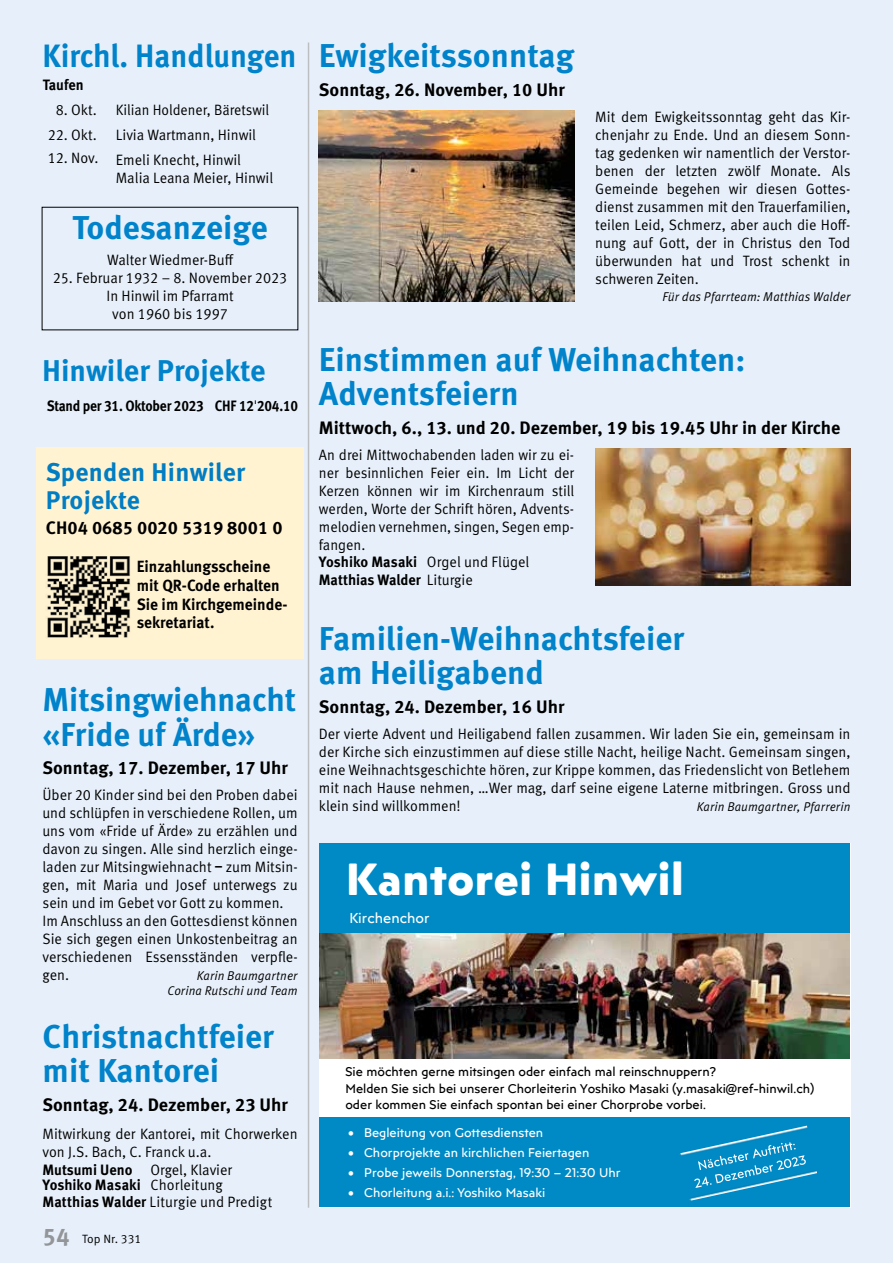
<style>
.page{position:relative;width:893px;height:1263px;background:#e7f0fa}
.page>*{position:absolute;margin:0;border:0;box-sizing:border-box;transform-origin:0 0}
.t1{font:700 44.7px "Posterama";color:#fff}
.t2{font:700 33px/34.5px "Meta OT";color:#0083ca}
.t3{font:700 32.25px "Meta OT";color:#0083ca;scale:.95 1}
.t4{font:700 30px "Meta OT";color:#0083ca}
.t5{font:700 25.5px/28.5px "Meta OT";letter-spacing:.01em;color:#007dc3}
.t6{font:700 18px "Meta OT";color:#000}
.t7{font:700 16.2px/18.9px "Meta OT";color:#000;scale:.95 1}
.t8{font:15px/18px "Meta OT";color:#000;scale:.95 1}
.t9{font:15px/17.9px "Meta OT";color:#000;scale:.94 1}
.t10{font:700 15px "Meta OT";letter-spacing:-.02em;color:#000;scale:.9 1}
.t11{font:15px "Meta OT";color:#000;scale:.92 1}
.t12{font:700 15px "Meta OT";letter-spacing:-.02em;color:#000;scale:.95 1}
.t13{font:14.25px "Posterama";color:#fff}
.t14{font:italic 12.75px/15px "Meta OT";letter-spacing:.005em;color:#000;text-align:right;scale:.95 1}
.t15{font:12.6px/16.6px "Posterama";color:#000}
.t16{font:12.6px "Posterama";color:#fff}
.t17{font:12px "Meta OT";color:#000}
.s1{font-weight:400}
.s2{font-weight:700}
.s3{font-weight:700;font-size:24px;color:#939598}
</style>
<div class="page">
<hr style="left:308px;top:43px;width:1px;height:1165px;background:#bcbec0">
<img style="left:319px;top:111px;width:255px;height:190px">
<img style="left:595px;top:449px;width:255px;height:136px">
<div style="left:319px;top:843px;width:531px;height:364px;background:#fff"></div>
<div style="left:319px;top:1117px;width:531px;height:90px;background:#008ac5"></div>
<img style="left:319px;top:932px;width:531px;height:126px">
<div style="left:319px;top:843px;width:531px;height:89px;background:#008ac5"></div>
<img style="left:679px;top:1125px;width:138px;height:76px">
<svg style="left:694px;top:1142px;width:112px;height:46px"></svg>
<div style="left:36px;top:447px;width:267px;height:212px;background:#fff3d1"></div>
<img style="left:47px;top:556px;width:83px;height:82px">
<h3 class="t3" style="left:43px;top:35px;width:269px">Kirchl. Handlungen</h3>
<p class="t12" style="left:43px;top:75px;width:45px">Taufen</p>
<p class="t8" style="left:56px;top:101px;width:45px">8. Okt.</p>
<p class="t11" style="left:116px;top:100px;width:168px">Kilian Holdener, Bäretswil</p>
<p class="t8" style="left:48px;top:126px;width:53px">22. Okt.</p>
<p class="t8" style="left:116px;top:126px;width:149px">Livia Wartmann, Hinwil</p>
<p class="t8" style="left:116px;top:151px;width:167px;text-indent:-68px">12. Nov. Emeli Knecht, Hinwil<br>Malia Leana Meier, Hinwil</p>
<h2 class="t2" style="left:72px;top:210px;width:197px">Todesanzeige</h2>
<p class="t8" style="left:107px;top:251px;width:135px">Walter Wiedmer-Buff</p>
<p class="t8" style="left:53px;top:269px;width:249px;text-align:center">25. Februar 1932 – 8. November 2023<br>In Hinwil im Pfarramt<br>von 1960 bis 1997</p>
<h3 class="t4" style="left:42px;top:352px;width:225px">Hinwiler Projekte</h3>
<p class="t10" style="left:47px;top:396px;width:281px">Stand per 31. Oktober 2023 CHF 12<span class="s1">'</span>204.10</p>
<h3 class="t5" style="left:46px;top:458px;width:201px">Spenden Hinwiler<br>Projekte</h3>
<p class="t6" style="left:46px;top:516px;width:238px">CH04 0685 0020 5319 8001 0</p>
<p class="t7" style="left:137px;top:557px;width:160px">Einzahlungsscheine mit QR-Code erhalten<br>Sie im Kirchgemeinde&shy;sekretariat.</p>
<h2 class="t2" style="left:43px;top:683px;width:255px">Mitsingwiehnacht «Fride uf Ärde»</h2>
<p class="t6" style="left:43px;top:757px;width:247px">Sonntag, 17. Dezember, 17 Uhr</p>
<p class="t8" style="left:43px;top:786px;width:270px">Über 20 Kinder sind bei den Proben dabei und schlüpfen in verschiedene Rollen, um uns vom «Fride uf Ärde» zu erzählen und davon zu singen. Alle sind herzlich einge&shy;laden zur Mitsingwiehnacht <span class="s2">–</span> zum Mitsin&shy;gen, mit Maria und Josef unterwegs zu sein und im Gebet vor Gott zu kommen.<br>Im Anschluss an den Gottesdienst können Sie sich gegen einen Unkostenbeitrag an verschiedenen Essensständen verpfle&shy;gen.</p>
<p class="t14" style="left:168px;top:968px;width:138px">Karin Baumgartner<br>Corina Rutschi und Team</p>
<h2 class="t2" style="left:43px;top:1019px;width:233px">Christnachtfeier mit Kantorei</h2>
<p class="t6" style="left:43px;top:1093px;width:247px">Sonntag, 24. Dezember, 23 Uhr</p>
<p class="t8" style="left:43px;top:1125px;width:270px">Mitwirkung der Kantorei, mit Chorwerken von J.S. Bach, C. Franck u.a.<br><span class="s2">Mutsumi Ueno</span> Orgel, Klavier</p>
<p class="t8" style="left:43px;top:1176px;width:243px;line-height:17.2px"><span class="s2">Yoshiko Masaki</span> Chorleitung<br><span class="s2">Matthias Walder</span> Liturgie und Predigt</p>
<p class="t17" style="left:43px;top:1231px;width:100px"><span class="s3">54</span> Top Nr. 331</p>
<h2 class="t2" style="left:319px;top:39px;width:257px">Ewigkeitssonntag</h2>
<p class="t6" style="left:319px;top:79px;width:248px">Sonntag, 26. November, 10 Uhr</p>
<p class="t8" style="left:595px;top:108px;width:270px;text-align:justify">Mit dem Ewigkeitssonntag geht das Kir&shy;chenjahr zu Ende. Und an diesem Sonn&shy;tag gedenken wir namentlich der Verstor&shy;benen der letzten zwölf Monate. Als Gemeinde begehen wir diesen Gottes&shy;dienst zusammen mit den Trauerfamilien, teilen Leid, Schmerz, aber auch die Hoff&shy;nung auf Gott, der in Christus den Tod überwunden hat und Trost schenkt in schweren Zeiten.</p>
<p class="t14" style="left:662px;top:290px;width:199px">Für das Pfarrteam: Matthias Walder</p>
<h2 class="t2" style="left:319px;top:342px;width:428px">Einstimmen auf Weihnachten:<br>Adventsfeiern</h2>
<p class="t6" style="left:319px;top:416px;width:523px">Mittwoch, 6., 13. und 20. Dezember, 19 bis 19.45 Uhr in der Kirche</p>
<p class="t9" style="left:319px;top:446px;width:273px">An drei Mittwochabenden laden wir zu ei&shy;ner besinnlichen Feier ein. Im Licht der Kerzen können wir im Kirchenraum still werden, Worte der Schrift hören, Advents&shy;melodien vernehmen, singen, Segen emp&shy;fangen.<br><span class="s2">Yoshiko Masaki</span> Orgel und Flügel <span class="s2">Matthias Walder</span> Liturgie</p>
<h2 class="t2" style="left:319px;top:622px;width:367px">Familien-Weihnachtsfeier am Heiligabend</h2>
<p class="t6" style="left:319px;top:696px;width:247px">Sonntag, 24. Dezember, 16 Uhr</p>
<p class="t8" style="left:319px;top:725px;width:561px;text-align:justify">Der vierte Advent und Heiligabend fallen zusammen. Wir laden Sie ein, gemeinsam in der Kirche sich einzustimmen auf diese stille Nacht, heilige Nacht. Gemeinsam singen, eine Weihnachtsgeschichte hören, zur Krippe kommen, das Friedenslicht von Betlehem mit nach Hause nehmen, …Wer mag, darf seine eigene Laterne mitbringen. Gross und klein sind willkommen!</p>
<p class="t14" style="left:697px;top:800px;width:163px">Karin Baumgartner, Pfarrerin</p>
<h1 class="t1" style="left:346px;top:849px;width:340px">Kantorei Hinwil</h1>
<p class="t13" style="left:349px;top:909px;width:82px">Kirchenchor</p>
<p class="t15" style="left:345px;top:1063px;width:470px">Sie möchten gerne mitsingen oder einfach mal reinschnuppern?<br>Melden Sie sich bei unserer Chorleiterin Yoshiko Masaki (y.masaki@ref-hinwil.ch) oder kommen Sie einfach spontan bei einer Chorprobe vorbei.</p>
<p class="t16" style="left:348px;top:1124px;width:197px">• Begleitung von Gottesdiensten</p>
<p class="t16" style="left:348px;top:1144px;width:243px">• Chorprojekte an kirchlichen Feiertagen</p>
<p class="t16" style="left:348px;top:1164px;width:274px">• Probe jeweils Donnerstag, 19:30 – 21:30 Uhr</p>
<p class="t16" style="left:348px;top:1184px;width:198px">• Chorleitung a.i.: Yoshiko Masaki</p>
</div>
